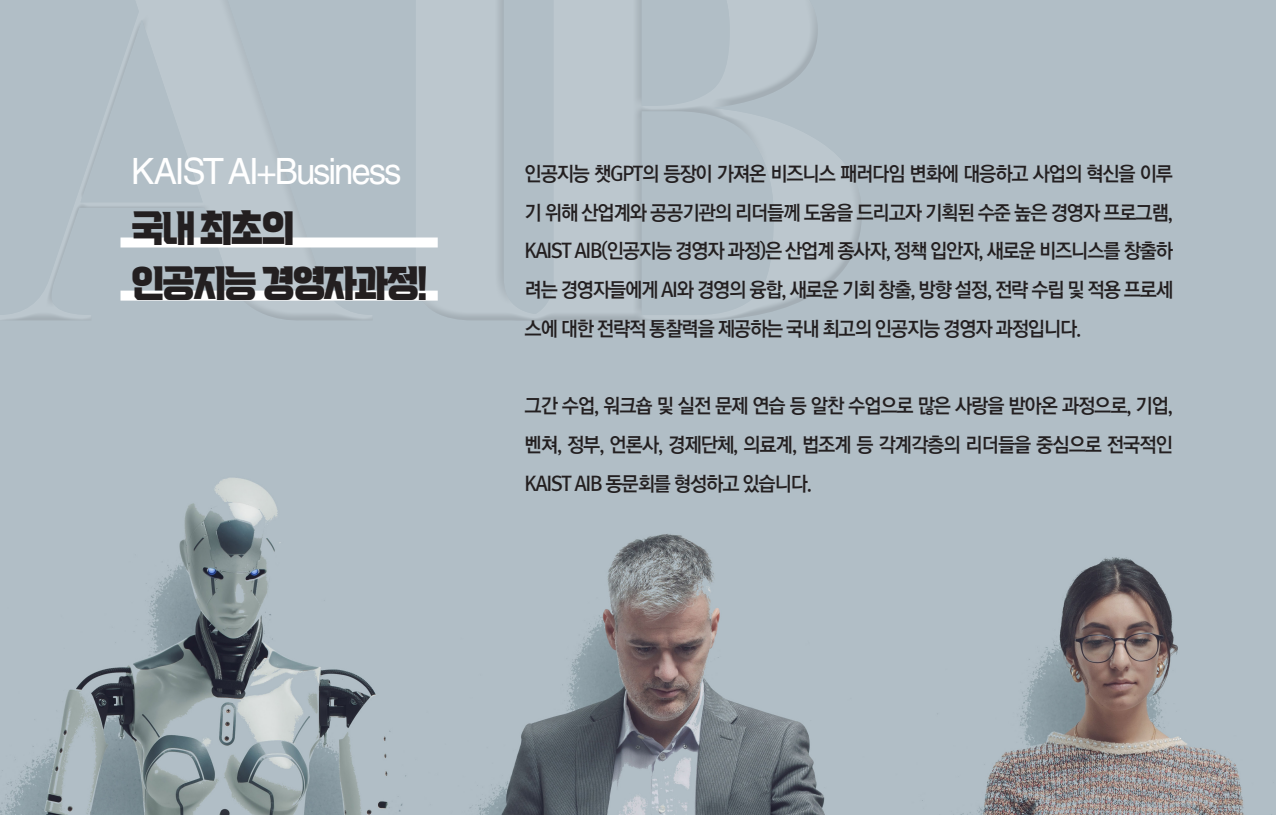
<style>
.page{position:relative;width:1276px;height:815px;background:#fff}
.page>*{position:absolute;margin:0;border:0;box-sizing:border-box;transform-origin:0 0}
.t1{font:36.25px "Helvetica LT Std";letter-spacing:-.06em;color:#fff;scale:.96 1}
.t2{font:36.25px "VITRO CORE OTF";letter-spacing:-.06em;color:#231f20;scale:.91 1}
.t3{font:20px/38.8px "Rix Go B";letter-spacing:-.06em;color:#231f20;text-align:justify;scale:.96 1}
</style>
<div class="page">
<img style="left:0;top:0;width:1276px;height:815px">
<div style="left:0;top:0;width:862px;height:321px;background:#b1bec6"></div>
<div style="left:120px;top:237px;width:318px;height:10px;background:#fff"></div>
<div style="left:120px;top:291px;width:318px;height:10px;background:#fff"></div>
<p class="t1" style="left:131px;top:150px;width:283px">KAIST AI+Business</p>
<p class="t2" style="left:131px;top:203px;width:181px">국내 최초의</p>
<p class="t2" style="left:131px;top:259px;width:328px">인공지능 경영자과정!</p>
<p class="t3" style="left:524px;top:154px;width:677px">인공지능 챗GPT의 등장이 가져온 비즈니스 패러다임 변화에 대응하고 사업의 혁신을 이루 기 위해 산업계와 공공기관의 리더들께 도움을 드리고자 기획된 수준 높은 경영자 프로그램, KAIST AIB(인공지능 경영자 과정)은 산업계 종사자, 정책 입안자, 새로운 비즈니스를 창출하 려는 경영자들에게 AI와 경영의 융합, 새로운 기회 창출, 방향 설정, 전략 수립 및 적용 프로세 스에 대한 전략적 통찰력을 제공하는 국내 최고의 인공지능 경영자 과정입니다.</p>
<p class="t3" style="left:524px;top:387px;width:677px">그간 수업, 워크숍 및 실전 문제 연습 등 알찬 수업으로 많은 사랑을 받아온 과정으로, 기업, 벤쳐, 정부, 언론사, 경제단체, 의료계, 법조계 등 각계각층의 리더들을 중심으로 전국적인 KAIST AIB 동문회를 형성하고 있습니다.</p>
</div>
